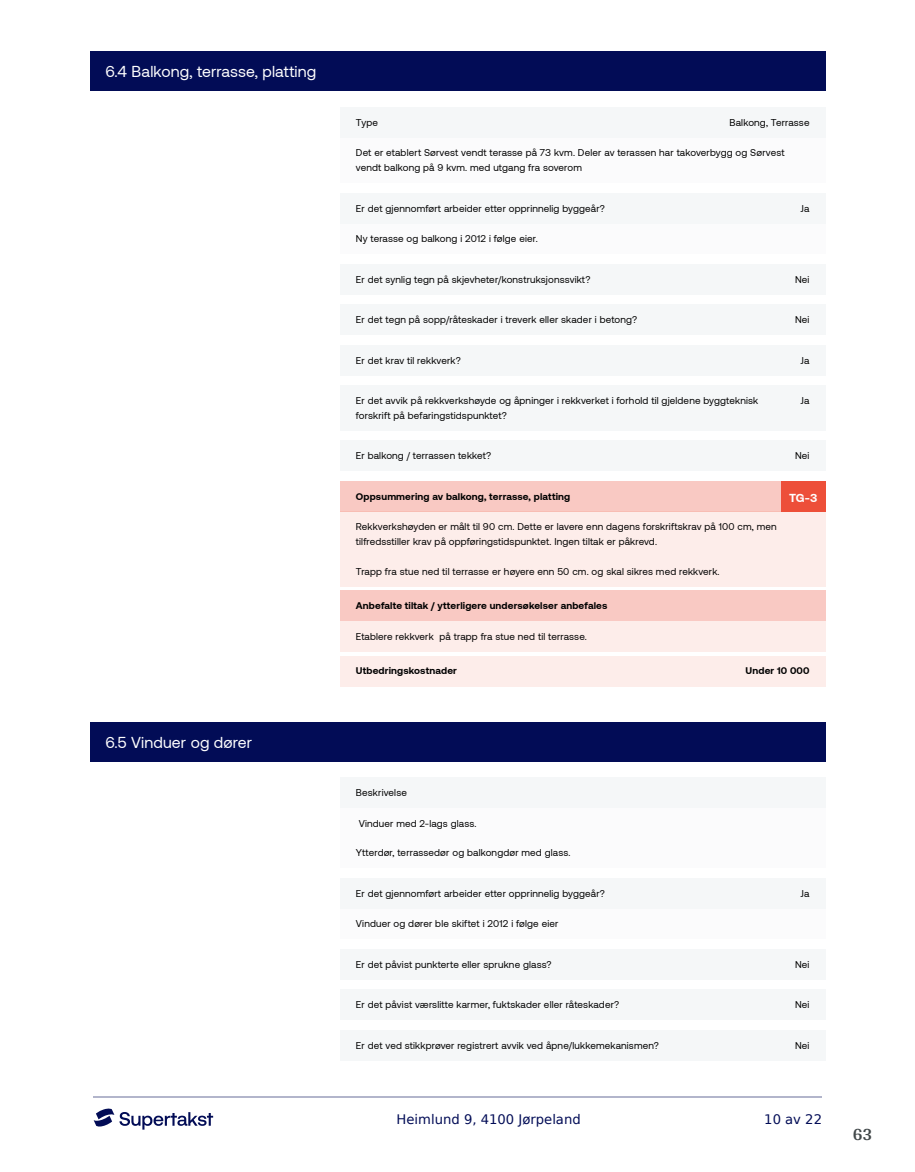
<style>
.page{position:relative;width:915px;height:1172px;background:#fff}
.page>*{position:absolute;margin:0;border:0;box-sizing:border-box;transform-origin:0 0}
.t1{font:700 18px "Arya";color:#414749}
.t2{font:15.75px "Aeonik";letter-spacing:.01em;color:#fff}
.t3{font:13.2px "DejaVu Sans";color:#020c56}
.t4{font:700 11.85px "Aeonik";color:#fff}
.t5{font:9.9px/14.9px "Aeonik";letter-spacing:.015em;color:#000}
.t6{font:700 9.9px "Aeonik";letter-spacing:.015em;color:#000}
</style>
<div class="page">
<hr style="left:93px;top:1097px;width:728px;height:1px;background:#b2b5cb">
<svg style="left:94px;top:1108px;width:119px;height:21px"></svg>
<div style="left:89px;top:52px;width:736px;height:39px;background:#020c56"></div>
<div style="left:89px;top:722px;width:736px;height:39px;background:#020c56"></div>
<div style="left:340px;top:137px;width:485px;height:46px;background:#f5f7f8"></div>
<div style="left:340px;top:223px;width:485px;height:31px;background:#f5f7f8"></div>
<div style="left:340px;top:512px;width:485px;height:75px;background:#fdedea"></div>
<div style="left:340px;top:621px;width:485px;height:31px;background:#fdedea"></div>
<div style="left:340px;top:808px;width:485px;height:60px;background:#f5f7f8"></div>
<div style="left:340px;top:908px;width:485px;height:31px;background:#f5f7f8"></div>
<div style="left:340px;top:107px;width:485px;height:30px;background:#f5f7f8"></div>
<div style="left:340px;top:193px;width:485px;height:30px;background:#f5f7f8"></div>
<div style="left:340px;top:264px;width:485px;height:30px;background:#f5f7f8"></div>
<div style="left:340px;top:304px;width:485px;height:31px;background:#f5f7f8"></div>
<div style="left:340px;top:345px;width:485px;height:30px;background:#f5f7f8"></div>
<div style="left:340px;top:385px;width:485px;height:46px;background:#f5f7f8"></div>
<div style="left:340px;top:440px;width:485px;height:31px;background:#f5f7f8"></div>
<div style="left:340px;top:481px;width:485px;height:31px;background:#f9c9c3"></div>
<div style="left:780px;top:481px;width:45px;height:31px;background:#ed4f39"></div>
<div style="left:340px;top:591px;width:485px;height:30px;background:#f9c9c3"></div>
<div style="left:340px;top:656px;width:485px;height:30px;background:#fdedea"></div>
<div style="left:340px;top:777px;width:485px;height:31px;background:#f5f7f8"></div>
<div style="left:340px;top:878px;width:485px;height:30px;background:#f5f7f8"></div>
<div style="left:340px;top:949px;width:485px;height:30px;background:#f5f7f8"></div>
<div style="left:340px;top:989px;width:485px;height:31px;background:#f5f7f8"></div>
<div style="left:340px;top:1030px;width:485px;height:30px;background:#f5f7f8"></div>
<h2 class="t2" style="left:105px;top:63px;width:212px">6.4 Balkong, terrasse, platting</h2>
<h2 class="t2" style="left:105px;top:733px;width:148px">6.5 Vinduer og dører</h2>
<p class="t5" style="left:356px;top:115px;width:24px">Type</p>
<p class="t5" style="left:729px;top:115px;width:81px">Balkong, Terrasse</p>
<p class="t5" style="left:356px;top:145px;width:430px">Det er etablert Sørvest vendt terasse på 73 kvm. Deler av terassen har takoverbygg og Sørvest vendt balkong på 9 kvm. med utgang fra soverom</p>
<p class="t5" style="left:356px;top:201px;width:250px">Er det gjennomført arbeider etter opprinnelig byggeår?</p>
<p class="t5" style="left:800px;top:201px;width:10px">Ja</p>
<p class="t5" style="left:356px;top:231px;width:183px">Ny terasse og balkong i 2012 i følge eier.</p>
<p class="t5" style="left:356px;top:272px;width:236px">Er det synlig tegn på skjevheter/konstruksjonssvikt?</p>
<p class="t5" style="left:794px;top:272px;width:16px">Nei</p>
<p class="t5" style="left:356px;top:312px;width:283px">Er det tegn på sopp/råteskader i treverk eller skader i betong?</p>
<p class="t5" style="left:794px;top:312px;width:16px">Nei</p>
<p class="t5" style="left:356px;top:353px;width:106px">Er det krav til rekkverk?</p>
<p class="t5" style="left:800px;top:353px;width:10px">Ja</p>
<p class="t5" style="left:356px;top:393px;width:404px">Er det avvik på rekkverkshøyde og åpninger i rekkverket i forhold til gjeldene byggteknisk forskrift på befaringstidspunktet?</p>
<p class="t5" style="left:800px;top:393px;width:10px">Ja</p>
<p class="t5" style="left:356px;top:448px;width:137px">Er balkong / terrassen tekket?</p>
<p class="t5" style="left:794px;top:448px;width:16px">Nei</p>
<p class="t6" style="left:356px;top:491px;width:216px">Oppsummering av balkong, terrasse, platting</p>
<p class="t4" style="left:789px;top:491px;width:30px">TG-3</p>
<p class="t5" style="left:356px;top:519px;width:422px">Rekkverkshøyden er målt til 90 cm. Dette er lavere enn dagens forskriftskrav på 100 cm, men tilfredsstiller krav på oppføringstidspunktet. Ingen tiltak er påkrevd.</p>
<p class="t5" style="left:356px;top:564px;width:365px">Trapp fra stue ned til terrasse er høyere enn 50 cm. og skal sikres med rekkverk.</p>
<p class="t6" style="left:356px;top:600px;width:253px">Anbefalte tiltak / ytterligere undersøkelser anbefales</p>
<p class="t5" style="left:356px;top:629px;width:232px">Etablere rekkverk på trapp fra stue ned til terrasse.</p>
<p class="t6" style="left:356px;top:665px;width:102px">Utbedringskostnader</p>
<p class="t6" style="left:745px;top:665px;width:65px">Under 10 000</p>
<p class="t5" style="left:356px;top:785px;width:53px">Beskrivelse</p>
<p class="t5" style="left:358px;top:816px;width:119px">Vinduer med 2-lags glass.</p>
<p class="t5" style="left:356px;top:845px;width:216px">Ytterdør, terrassedør og balkongdør med glass.</p>
<p class="t5" style="left:356px;top:886px;width:250px">Er det gjennomført arbeider etter opprinnelig byggeår?</p>
<p class="t5" style="left:800px;top:886px;width:10px">Ja</p>
<p class="t5" style="left:356px;top:916px;width:204px">Vinduer og dører ble skiftet i 2012 i følge eier</p>
<p class="t5" style="left:356px;top:957px;width:197px">Er det påvist punkterte eller sprukne glass?</p>
<p class="t5" style="left:794px;top:957px;width:16px">Nei</p>
<p class="t5" style="left:356px;top:997px;width:265px">Er det påvist værslitte karmer, fuktskader eller råteskader?</p>
<p class="t5" style="left:794px;top:997px;width:16px">Nei</p>
<p class="t5" style="left:356px;top:1038px;width:304px">Er det ved stikkprøver registrert avvik ved åpne/lukkemekanismen?</p>
<p class="t5" style="left:794px;top:1038px;width:16px">Nei</p>
<h3 class="t3" style="left:396px;top:1108px;width:185px">Heimlund 9, 4100 Jørpeland</h3>
<h3 class="t3" style="left:764px;top:1108px;width:59px">10 av 22</h3>
<h1 class="t1" style="left:852px;top:1123px;width:21px">63</h1>
</div>
